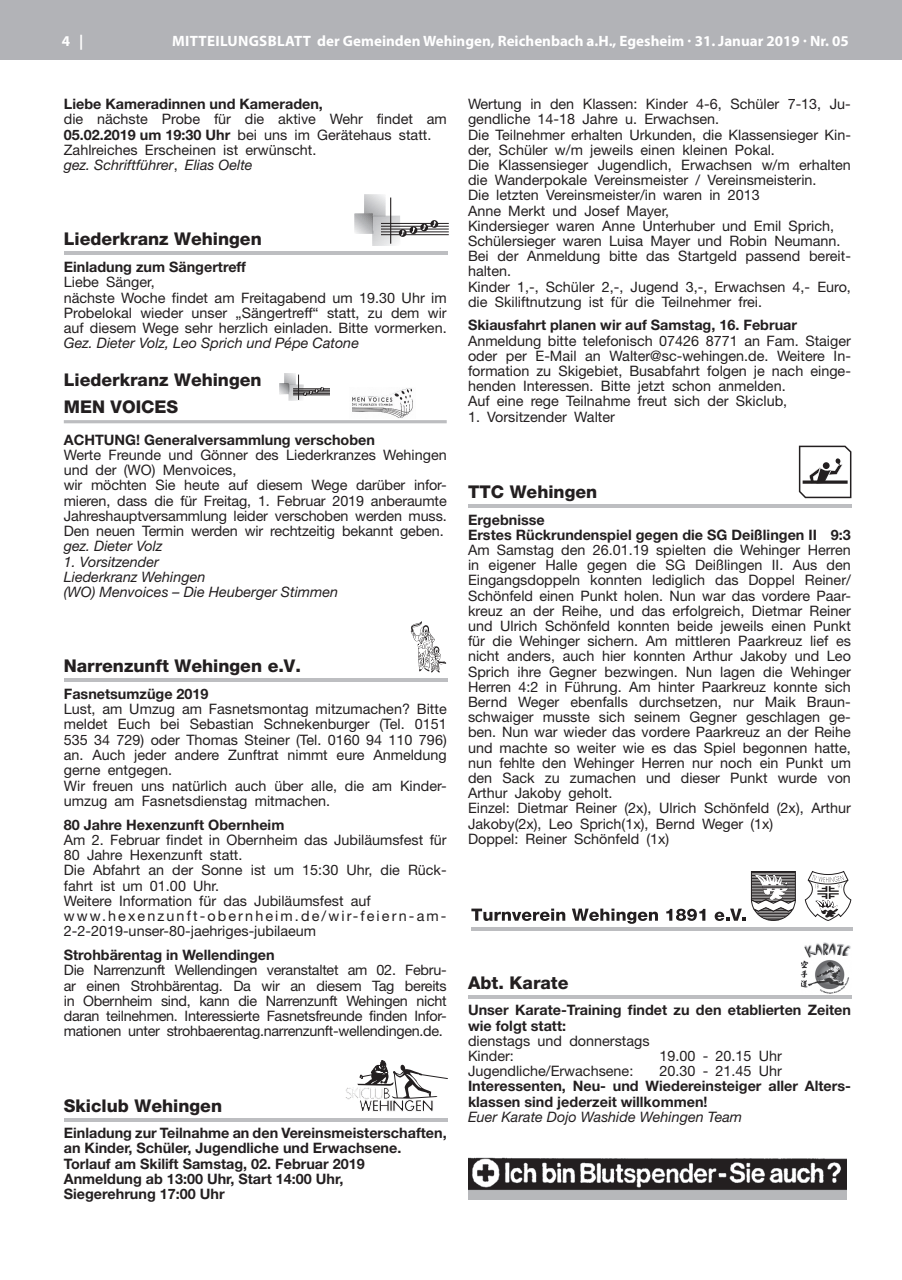
<style>
.page{position:relative;width:902px;height:1280px;background:#fff}
.page>*{position:absolute;margin:0;border:0;box-sizing:border-box;transform-origin:0 0}
.t1{font:800 17.55px/27px "Helvetica Neue";color:#231f20}
.t2{font:700 15px "Myriad Pro";color:#fff}
.t3{font:14.4px/15.1px "Helvetica Neue";color:#231f20}
.t4{font:700 14.4px/15.3px "Helvetica Neue";color:#231f20}
.t5{font:italic 14.4px/15.3px "Helvetica Neue";color:#231f20}
.t6{font:800 9.45px "Helvetica Neue";color:#231f20}
.s1{font-weight:700}
.s2{font-style:italic}
</style>
<div class="page">
<hr style="left:901px;top:0;width:1px;height:60px;background:#b2b3b7">
<div style="left:0;top:0;width:901px;height:60px;background:#b2b3b7"></div>
<hr style="left:381px;top:223px;width:67px;height:1px;background:#231f20">
<hr style="left:381px;top:226px;width:67px;height:1px;background:#231f20">
<hr style="left:381px;top:229px;width:67px;height:1px;background:#231f20">
<hr style="left:381px;top:232px;width:67px;height:1px;background:#231f20">
<hr style="left:381px;top:234px;width:67px;height:1px;background:#231f20">
<svg style="left:354px;top:194px;width:50px;height:52px"></svg>
<svg style="left:409px;top:226px;width:8px;height:8px"></svg>
<svg style="left:411px;top:227px;width:4px;height:6px"></svg>
<div style="left:420px;top:224px;width:8px;height:7px;background:#231f20;border-radius:50%"></div>
<svg style="left:422px;top:224px;width:4px;height:6px"></svg>
<svg style="left:430px;top:220px;width:8px;height:8px"></svg>
<svg style="left:432px;top:221px;width:4px;height:6px"></svg>
<hr style="left:64px;top:252px;width:383px;height:3px;background:#bdbec1">
<hr style="left:293px;top:388px;width:36px;height:1px;background:#231f20">
<hr style="left:293px;top:390px;width:36px;height:1px;background:#231f20">
<hr style="left:293px;top:392px;width:36px;height:1px;background:#231f20">
<hr style="left:293px;top:393px;width:36px;height:1px;background:#231f20">
<hr style="left:293px;top:395px;width:36px;height:1px;background:#231f20">
<svg style="left:279px;top:373px;width:45px;height:28px"></svg>
<hr style="left:64px;top:420px;width:382px;height:3px;background:#bcbdc0">
<img style="left:352px;top:388px;width:61px;height:30px">
<svg style="left:410px;top:621px;width:36px;height:52px"></svg>
<hr style="left:64px;top:679px;width:383px;height:3px;background:#bdbec1">
<svg style="left:345px;top:1060px;width:102px;height:52px"></svg>
<hr style="left:64px;top:1118px;width:383px;height:3px;background:#bdbec1">
<hr style="left:468px;top:505px;width:383px;height:3px;background:#bdbec1">
<svg style="left:798px;top:446px;width:53px;height:52px"></svg>
<svg style="left:471px;top:908px;width:94px;height:13px"></svg>
<svg style="left:572px;top:908px;width:86px;height:16px"></svg>
<svg style="left:666px;top:909px;width:39px;height:12px"></svg>
<svg style="left:804px;top:871px;width:47px;height:50px"></svg>
<svg style="left:714px;top:871px;width:81px;height:50px"></svg>
<hr style="left:751px;top:887px;width:44px;height:1px;background:#231f20">
<hr style="left:751px;top:886px;width:44px;height:1px;background:#231f20">
<hr style="left:471px;top:927px;width:381px;height:3px;background:#bcbdc0">
<hr style="left:468px;top:995px;width:383px;height:3px;background:#bdbec1">
<img style="left:800px;top:942px;width:51px;height:51px">
<img style="left:468px;top:1157px;width:378px;height:42px">
<p class="t2" style="left:62px;top:31px;width:23px">4 |</p>
<p class="t2" style="left:172px;top:31px;width:678px">Mitteilungsblatt der Gemeinden Wehingen, Reichenbach a.H., Egesheim · 31. Januar 2019 · Nr. 05</p>
<p class="t4" style="left:64px;top:96px;width:260px">Liebe Kameradinnen und Kameraden,</p>
<p class="t3" style="left:64px;top:111px;width:384px">die nächste Probe für die aktive Wehr findet am <span class="s1">05.02.2019 um 19:30 Uhr</span> bei uns im Gerätehaus statt.<br>Zahlreiches Erscheinen ist erwünscht.<br><span class="s2">gez. Schriftführer</span>, <span class="s2">Elias Oelte</span></p>
<p class="t1" style="left:64px;top:226px;width:199px">Liederkranz Wehingen</p>
<p class="t4" style="left:64px;top:259px;width:184px">Einladung zum Sängertreff</p>
<p class="t3" style="left:64px;top:274px;width:384px">Liebe Sänger,<br>nächste Woche findet am Freitagabend um 19.30 Uhr im Probelokal wieder unser „Sängertreff“ statt, zu dem wir auf diesem Wege sehr herzlich einladen. Bitte vormerken.</p>
<p class="t5" style="left:64px;top:335px;width:297px">Gez. Dieter Volz, Leo Sprich und Pépe Catone</p>
<p class="t1" style="left:64px;top:366px;width:199px">Liederkranz Wehingen<br>MEN VOICES</p>
<p class="t4" style="left:64px;top:431px;width:313px">ACHTUNG! Generalversammlung verschoben</p>
<p class="t3" style="left:64px;top:447px;width:384px">Werte Freunde und Gönner des Liederkranzes Wehingen und der (WO) Menvoices,<br>wir möchten Sie heute auf diesem Wege darüber infor&shy;mieren, dass die für Freitag, 1. Februar 2019 anberaumte Jahreshauptversammlung leider verschoben werden muss.<br>Den neuen Termin werden wir rechtzeitig bekannt geben.</p>
<p class="t5" style="left:64px;top:538px;width:100px">gez. Dieter Volz</p>
<p class="t5" style="left:64px;top:553px;width:276px">1. Vorsitzender<br>Liederkranz Wehingen<br>(WO) Menvoices – Die Heuberger Stimmen</p>
<p class="t6" style="left:122px;top:392px;width:108px">Liederkranz Wehingen</p>
<p class="t1" style="left:64px;top:653px;width:238px">Narrenzunft Wehingen e.V.</p>
<p class="t4" style="left:64px;top:686px;width:146px">Fasnetsumzüge 2019</p>
<p class="t3" style="left:64px;top:701px;width:384px">Lust, am Umzug am Fasnetsmontag mitzumachen? Bitte meldet Euch bei Sebastian Schnekenburger (Tel. 0151<br>535 34 729) oder Thomas Steiner (Tel. 0160 94 110 796) an. Auch jeder andere Zunftrat nimmt eure Anmeldung gerne entgegen.<br>Wir freuen uns natürlich auch über alle, die am Kinder&shy;umzug am Fasnetsdienstag mitmachen.</p>
<p class="t4" style="left:64px;top:816px;width:222px">80 Jahre Hexenzunft Obernheim</p>
<p class="t3" style="left:64px;top:832px;width:384px">Am 2. Februar findet in Obernheim das Jubiläumsfest für 80 Jahre Hexenzunft statt.<br>Die Abfahrt an der Sonne ist um 15:30 Uhr, die Rück&shy;fahrt ist um 01.00 Uhr.<br>Weitere Information für das Jubiläumsfest auf www.hexenzunft-obernheim.de/wir-feiern-am-2-2-2019-unser-80-jaehriges-jubilaeum</p>
<p class="t4" style="left:64px;top:947px;width:212px">Strohbärentag in Wellendingen</p>
<p class="t3" style="left:64px;top:962px;width:384px;text-align:justify">Die Narrenzunft Wellendingen veranstaltet am 02. Febru&shy;ar einen Strohbärentag. Da wir an diesem Tag bereits in Obernheim sind, kann die Narrenzunft Wehingen nicht daran teilnehmen. Interessierte Fasnetsfreunde finden Infor&shy;mationen unter strohbaerentag.narrenzunft-wellendingen.de.</p>
<p class="t1" style="left:64px;top:1092px;width:160px">Skiclub Wehingen</p>
<p class="t4" style="left:64px;top:1125px;width:384px">Einladung zur Teilnahme an den Vereinsmeisterschaften, an Kinder, Schüler, Jugendliche und Erwachsene.<br>Torlauf am Skilift Samstag, 02. Februar 2019<br>Anmeldung ab 13:00 Uhr, Start 14:00 Uhr,<br>Siegerehrung 17:00 Uhr</p>
<p class="t3" style="left:468px;top:96px;width:384px">Wertung in den Klassen: Kinder 4-6, Schüler 7-13, Ju&shy;gendliche 14-18 Jahre u. Erwachsen.<br>Die Teilnehmer erhalten Urkunden, die Klassensieger Kin&shy;der, Schüler w/m jeweils einen kleinen Pokal.<br>Die Klassensieger Jugendlich, Erwachsen w/m erhalten die Wanderpokale Vereinsmeister / Vereinsmeisterin.<br>Die letzten Vereinsmeister/in waren in 2013<br>Anne Merkt und Josef Mayer,<br>Kindersieger waren Anne Unterhuber und Emil Sprich, Schülersieger waren Luisa Mayer und Robin Neumann.<br>Bei der Anmeldung bitte das Startgeld passend bereit&shy;halten.<br>Kinder 1,-, Schüler 2,-, Jugend 3,-, Erwachsen 4,- Euro, die Skiliftnutzung ist für die Teilnehmer frei.</p>
<p class="t4" style="left:468px;top:317px;width:330px">Skiausfahrt planen wir auf Samstag, 16. Februar</p>
<p class="t3" style="left:468px;top:333px;width:384px">Anmeldung bitte telefonisch 07426 8771 an Fam. Staiger oder per E-Mail an Walter@sc-wehingen.de. Weitere In&shy;formation zu Skigebiet, Busabfahrt folgen je nach einge&shy;henden Interessen. Bitte jetzt schon anmelden.<br>Auf eine rege Teilnahme freut sich der Skiclub,</p>
<p class="t3" style="left:468px;top:409px;width:148px">1. Vorsitzender Walter</p>
<p class="t1" style="left:468px;top:478px;width:131px">TTC Wehingen</p>
<p class="t4" style="left:468px;top:512px;width:384px">Ergebnisse<br>Erstes Rückrundenspiel gegen die SG Deißlingen II 9:3</p>
<p class="t3" style="left:468px;top:542px;width:384px">Am Samstag den 26.01.19 spielten die Wehinger Herren in eigener Halle gegen die SG Deißlingen II. Aus den Eingangsdoppeln konnten lediglich das Doppel Reiner/ Schönfeld einen Punkt holen. Nun war das vordere Paar&shy;kreuz an der Reihe, und das erfolgreich, Dietmar Reiner und Ulrich Schönfeld konnten beide jeweils einen Punkt für die Wehinger sichern. Am mittleren Paarkreuz lief es nicht anders, auch hier konnten Arthur Jakoby und Leo Sprich ihre Gegner bezwingen. Nun lagen die Wehinger Herren 4:2 in Führung. Am hinter Paarkreuz konnte sich Bernd Weger ebenfalls durchsetzen, nur Maik Braun&shy;schwaiger musste sich seinem Gegner geschlagen ge&shy;ben. Nun war wieder das vordere Paarkreuz an der Reihe und machte so weiter wie es das Spiel begonnen hatte, nun fehlte den Wehinger Herren nur noch ein Punkt um den Sack zu zumachen und dieser Punkt wurde von Arthur Jakoby geholt.<br>Einzel: Dietmar Reiner (2x), Ulrich Schönfeld (2x), Arthur Jakoby(2x), Leo Sprich(1x), Bernd Weger (1x)<br>Doppel: Reiner Schönfeld (1x)</p>
<p class="t1" style="left:468px;top:969px;width:102px">Abt. Karate</p>
<p class="t4" style="left:468px;top:1002px;width:384px">Unser Karate-Training findet zu den etablierten Zeiten wie folgt statt:</p>
<p class="t3" style="left:468px;top:1033px;width:183px">dienstags und donnerstags<br>Kinder:</p>
<p class="t3" style="left:659px;top:1048px;width:124px">19.00 - 20.15 Uhr</p>
<p class="t3" style="left:468px;top:1063px;width:167px">Jugendliche/Erwachsene:</p>
<p class="t3" style="left:659px;top:1063px;width:124px">20.30 - 21.45 Uhr</p>
<p class="t4" style="left:468px;top:1078px;width:384px">Interessenten, Neu- und Wiedereinsteiger aller Alters&shy;klassen sind jederzeit willkommen!</p>
<p class="t5" style="left:468px;top:1109px;width:276px">Euer Karate Dojo Washide Wehingen Team</p>
</div>
